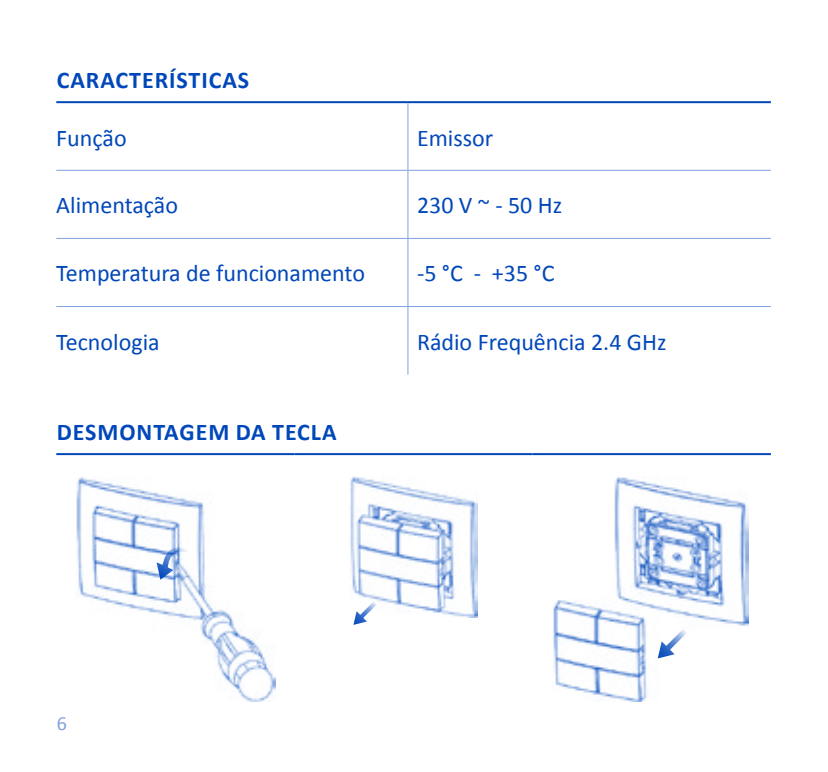
<style>
.page{position:relative;width:828px;height:772px;background:#fff}
.page>*{position:absolute;margin:0;border:0;box-sizing:border-box;transform-origin:0 0}
.t1{font:24px "Calibri";color:#0047ba}
.t2{font:700 24px "Calibri";letter-spacing:.04em;color:#0047ba}
.t3{font:20px "Calibri";color:#80a3dd}
</style>
<div class="page">
<hr style="left:56px;top:101px;width:352px;height:2px;background:#0047ba">
<hr style="left:408px;top:101px;width:363px;height:2px;background:#0047ba">
<hr style="left:407px;top:103px;width:1px;height:67px;background:#80a3dd">
<hr style="left:56px;top:169px;width:352px;height:2px;background:#80a3dd">
<hr style="left:408px;top:169px;width:363px;height:2px;background:#80a3dd">
<hr style="left:407px;top:170px;width:1px;height:68px;background:#80a3dd">
<hr style="left:56px;top:237px;width:352px;height:2px;background:#80a3dd">
<hr style="left:408px;top:237px;width:363px;height:2px;background:#80a3dd">
<hr style="left:407px;top:238px;width:1px;height:68px;background:#80a3dd">
<hr style="left:56px;top:305px;width:352px;height:2px;background:#80a3dd">
<hr style="left:408px;top:305px;width:363px;height:2px;background:#80a3dd">
<hr style="left:407px;top:306px;width:1px;height:68px;background:#80a3dd">
<hr style="left:56px;top:453px;width:238px;height:2px;background:#0047ba">
<hr style="left:294px;top:453px;width:239px;height:2px;background:#0047ba">
<hr style="left:533px;top:453px;width:238px;height:2px;background:#0047ba">
<img style="left:76px;top:477px;width:199px;height:224px">
<svg style="left:157px;top:545px;width:31px;height:34px"></svg>
<img style="left:350px;top:476px;width:127px;height:141px">
<svg style="left:353px;top:600px;width:24px;height:24px"></svg>
<img style="left:553px;top:477px;width:195px;height:224px">
<svg style="left:658px;top:628px;width:29px;height:30px"></svg>
<p class="t2" style="left:57px;top:63px;width:194px">CARACTERÍSTICAS</p>
<p class="t1" style="left:56px;top:121px;width:72px">Função</p>
<p class="t1" style="left:417px;top:121px;width:78px">Emissor</p>
<p class="t1" style="left:56px;top:188px;width:123px">Alimentação</p>
<p class="t1" style="left:417px;top:188px;width:147px">230 V ~ - 50 Hz</p>
<p class="t1" style="left:56px;top:257px;width:310px">Temperatura de funcionamento</p>
<p class="t1" style="left:417px;top:257px;width:139px">-5 °C - +35 °C</p>
<p class="t1" style="left:56px;top:325px;width:105px">Tecnologia</p>
<p class="t1" style="left:417px;top:325px;width:251px">Rádio Frequência 2.4 GHz</p>
<p class="t2" style="left:57px;top:414px;width:281px">DESMONTAGEM DA TECLA</p>
<p class="t3" style="left:57px;top:709px;width:12px">6</p>
</div>
